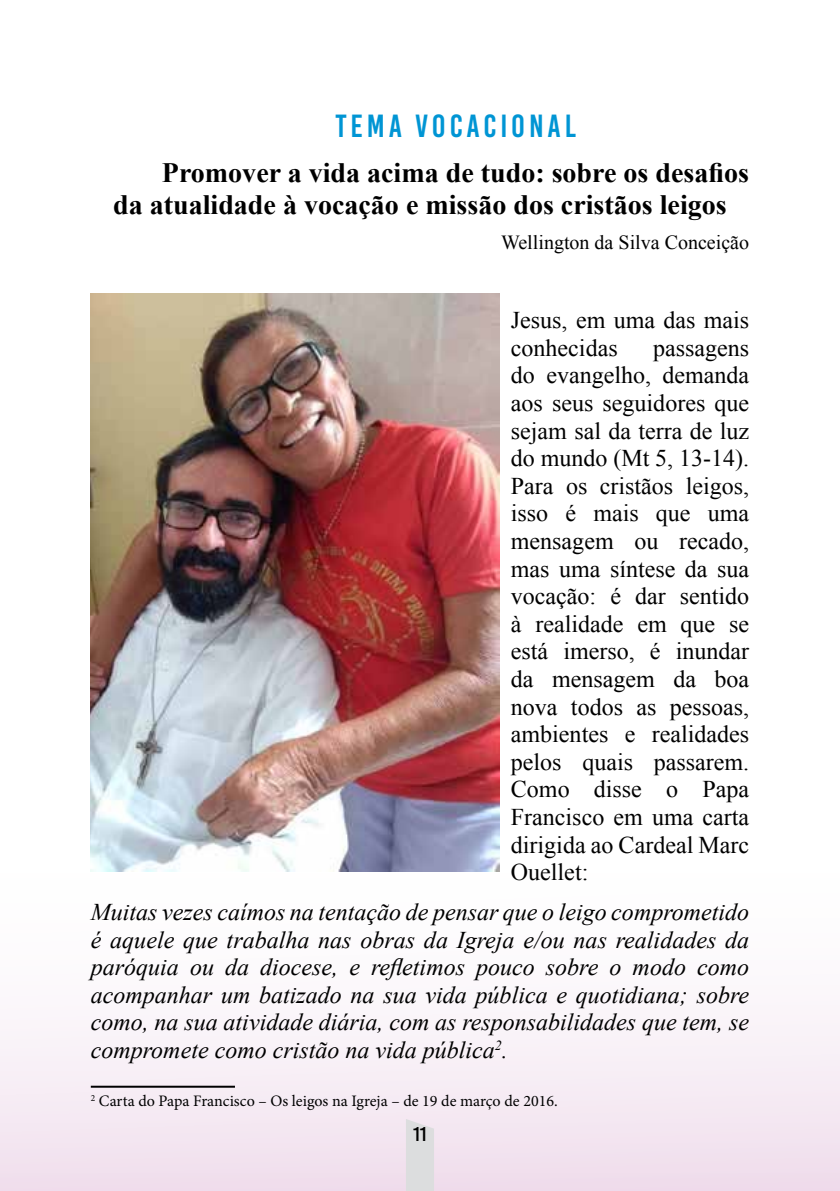
<style>
.page{position:relative;width:840px;height:1191px;background:#fff}
.page>*{position:absolute;margin:0;border:0;box-sizing:border-box;transform-origin:0 0}
.t1{font:32px "Bebas Kai";letter-spacing:.12em;color:#0095d4}
.t2{font:700 28px/32.2px "Times New Roman";color:#000}
.t3{font:24px/27.6px "Times New Roman";color:#000}
.t4{font:italic 24px/27.6px "Times New Roman";color:#000;text-align:justify}
.t5{font:20px "Times New Roman";color:#000}
.t6{font:20px "Bebas Kai";color:#000}
.t7{font:16px "Minion Pro";color:#000}
</style>
<div class="page">
<div style="left:0;top:871px;width:839px;height:320px;background:linear-gradient(to bottom,#fff,#f0e0ed)"></div>
<div style="left:406px;top:1119px;width:28px;height:72px;background:#dcddde"></div>
<hr style="left:91px;top:1085px;width:144px;height:2px;background:#000">
<img style="left:91px;top:294px;width:408px;height:577px">
<h1 class="t1" style="left:335px;top:109px;width:242px">TEMA VOCACIONAL</h1>
<p class="t2" style="left:113px;top:155px;width:637px;text-indent:49px">Promover a vida acima de tudo: sobre os desafios da atualidade à vocação e missão dos cristãos leigos</p>
<p class="t5" style="left:501px;top:228px;width:249px">Wellington da Silva Conceição</p>
<p class="t3" style="left:510px;top:305px;width:239px">Jesus, em uma das mais conhecidas</p>
<p class="t3" style="left:510px;top:333px;width:240px;text-align:justify;text-indent:142px">passagens do evangelho, demanda aos seus seguidores que sejam sal da terra de luz do mundo (Mt 5, 13-14).<br>Para os cristãos leigos, isso é mais que uma mensagem ou recado, mas uma síntese da sua vocação: é dar sentido à realidade em que se está imerso, é inundar da mensagem da boa nova todos as pessoas, ambientes e realidades pelos quais passarem.<br>Como disse o Papa Francisco em uma carta dirigida ao Cardeal Marc Ouellet:</p>
<p class="t4" style="left:91px;top:897px;width:659px">Muitas vezes caímos na tentação de pensar que o leigo comprometido é aquele que trabalha nas obras da Igreja e/ou nas realidades da paróquia ou da diocese, e refletimos pouco sobre o modo como acompanhar um batizado na sua vida pública e quotidiana; sobre como, na sua atividade diária, com as responsabilidades que tem, se compromete como cristão na vida pública<sup>2</sup>.</p>
<p class="t7" style="left:91px;top:1090px;width:468px"><sup>2</sup> Carta do Papa Francisco – Os leigos na Igreja – de 19 de março de 2016.</p>
<p class="t6" style="left:413px;top:1123px;width:15px">11</p>
</div>
